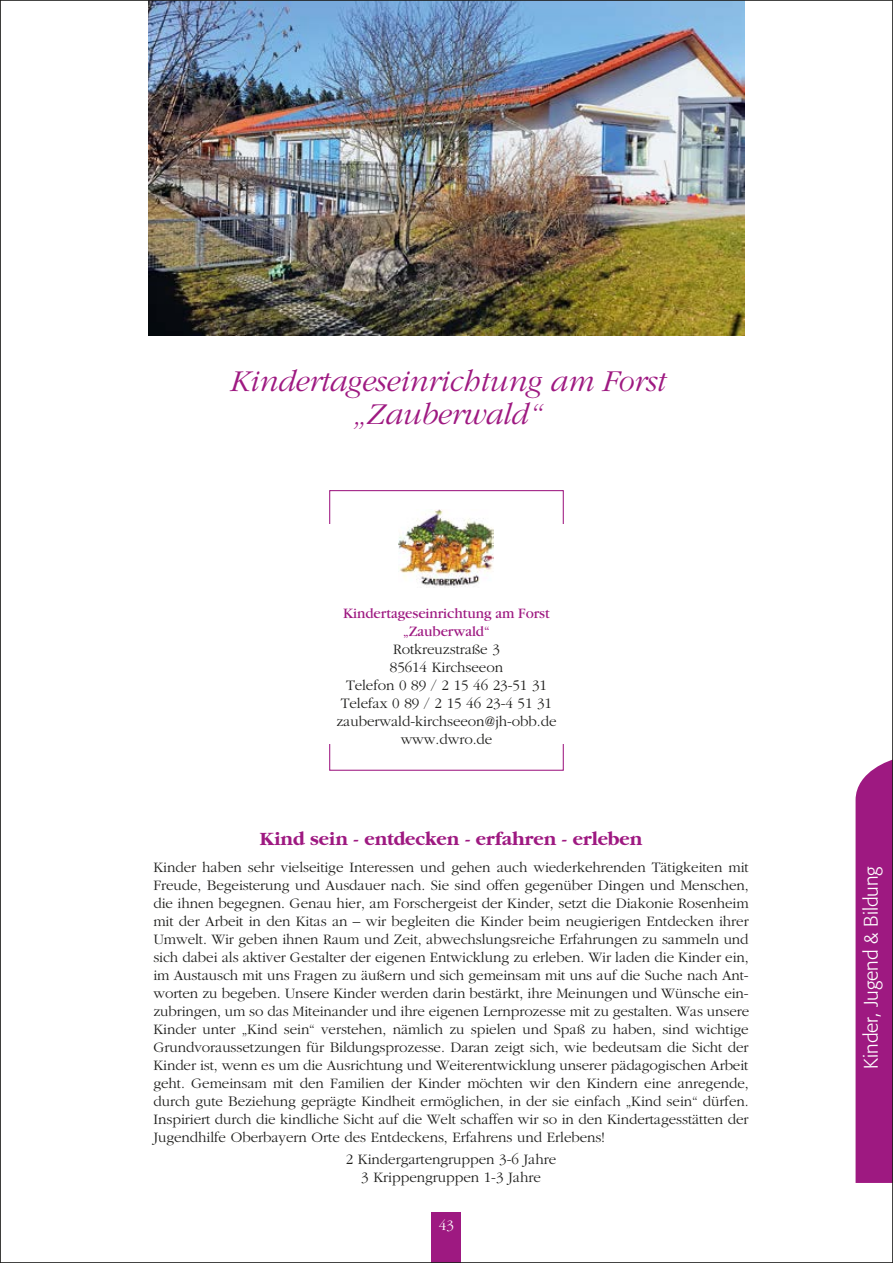
<style>
.page{position:relative;width:893px;height:1263px;background:#fff}
.page>*{position:absolute;margin:0;border:0;box-sizing:border-box;transform-origin:0 0}
.t1{font:italic 300 31.5px/33px "Garamond";letter-spacing:-.01em;color:#9e1981;text-align:center}
.t2{font:700 19.5px "Garamond";letter-spacing:-.005em;color:#9e1981}
.t3{font:300 19.5px "Formata";color:#fff}
.t4{font:300 15px/18px "Garamond";letter-spacing:-.005em;color:#1d1d1b;text-align:center}
.t5{font:15px/18px "Garamond";letter-spacing:-.005em;color:#9e1981;text-align:center}
.t6{font:300 15px "Garamond";color:#fff}
</style>
<div class="page">
<div style="left:432px;top:1213px;width:29px;height:50px;background:#9e1981"></div>
<svg style="left:855px;top:760px;width:36px;height:423px;background:#a52a8a"></svg>
<img style="left:149px;top:2px;width:595px;height:334px">
<img style="left:399px;top:509px;width:95px;height:78px">
<h1 class="t1" style="left:229px;top:365px;width:437px">Kindertageseinrichtung am Forst „Zauberwald“</h1>
<p class="t5" style="left:343px;top:604px;width:208px">Kindertageseinrichtung am Forst „Zauberwald“</p>
<p class="t4" style="left:336px;top:640px;width:222px">Rotkreuzstraße 3<br>85614 Kirchseeon<br>Telefon 0 89 / 2 15 46 23-51 31<br>Telefax 0 89 / 2 15 46 23-4 51 31 zauberwald-kirchseeon@jh-obb.de www.dwro.de</p>
<h2 class="t2" style="left:260px;top:829px;width:384px">Kind sein - entdecken - erfahren - erleben</h2>
<p class="t4" style="left:153px;top:858px;width:597px;text-align:justify">Kinder haben sehr vielseitige Interessen und gehen auch wiederkehrenden Tätigkeiten mit Freude, Begeisterung und Ausdauer nach. Sie sind offen gegenüber Dingen und Menschen, die ihnen begegnen. Genau hier, am Forschergeist der Kinder, setzt die Diakonie Rosenheim mit der Arbeit in den Kitas an – wir begleiten die Kinder beim neugierigen Entdecken ihrer Umwelt. Wir geben ihnen Raum und Zeit, abwechslungsreiche Erfahrungen zu sammeln und sich dabei als aktiver Gestalter der eigenen Entwicklung zu erleben. Wir laden die Kinder ein, im Austausch mit uns Fragen zu äußern und sich gemeinsam mit uns auf die Suche nach Ant&shy;worten zu begeben. Unsere Kinder werden darin bestärkt, ihre Meinungen und Wünsche ein&shy;zubringen, um so das Miteinander und ihre eigenen Lernprozesse mit zu gestalten. Was unsere Kinder unter „Kind sein“ verstehen, nämlich zu spielen und Spaß zu haben, sind wichtige Grundvoraussetzungen für Bildungsprozesse. Daran zeigt sich, wie bedeutsam die Sicht der Kinder ist, wenn es um die Ausrichtung und Weiterentwicklung unserer pädagogischen Arbeit geht. Gemeinsam mit den Familien der Kinder möchten wir den Kindern eine anregende, durch gute Beziehung geprägte Kindheit ermöglichen, in der sie einfach „Kind sein“ dürfen.<br>Inspiriert durch die kindliche Sicht auf die Welt schaffen wir so in den Kindertagesstätten der Jugendhilfe Oberbayern Orte des Entdeckens, Erfahrens und Erlebens!</p>
<p class="t4" style="left:346px;top:1150px;width:212px">2 Kindergartengruppen 3-6 Jahre<br>3 Krippengruppen 1-3 Jahre</p>
<p class="t6" style="left:439px;top:1218px;width:17px">43</p>
<h2 class="t3" style="left:859px;top:1069px;width:204px;rotate:-90deg">Kinder, Jugend &amp; Bildung</h2>
</div>
